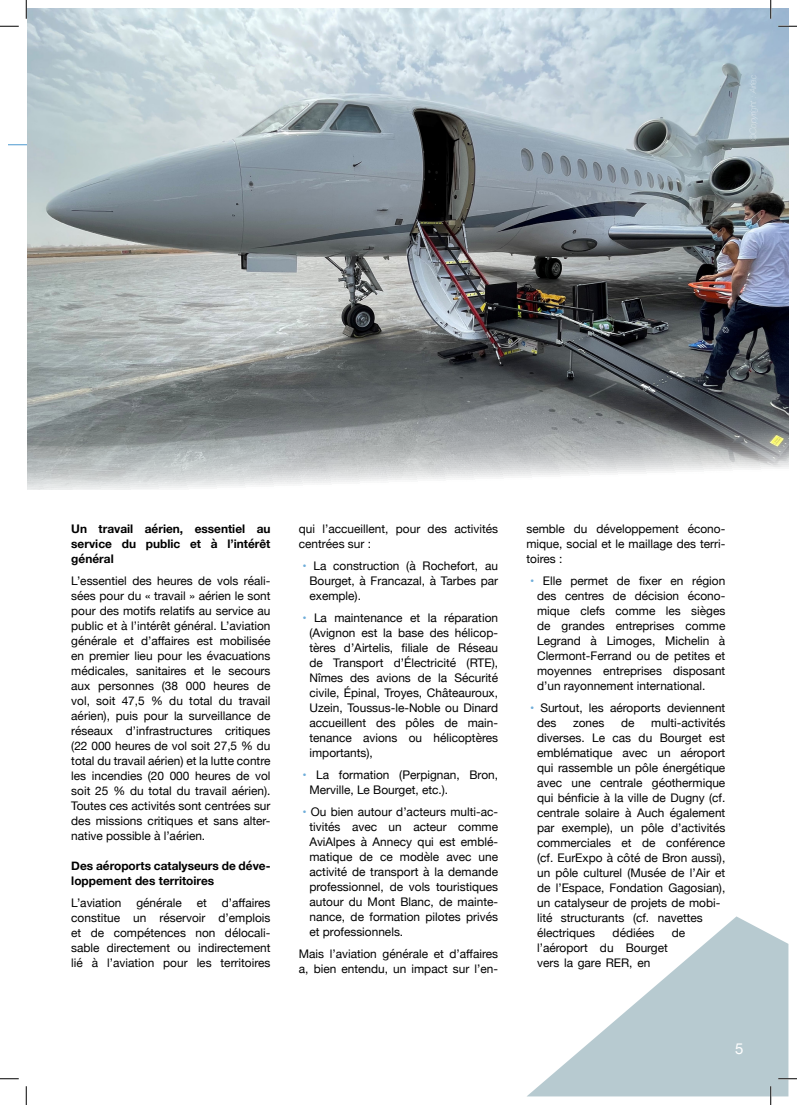
<style>
.page{position:relative;width:797px;height:1105px;background:#fff}
.page>*{position:absolute;margin:0;border:0;box-sizing:border-box;transform-origin:0 0}
.t1{font:15px "Helvetica Neue";color:#fff}
.t2{font:11.88px/15px "Helvetica Neue";color:#000;text-align:justify}
.t3{font:700 11.88px/15px "Helvetica Neue";color:#000;text-align:justify}
.s1{color:#6fadd9}
</style>
<div class="page">
<hr style="left:9px;top:144px;width:719px;height:1px;background:#6fadd9">
<img style="left:27px;top:9px;width:761px;height:480px">
<svg style="left:527px;top:916px;width:261px;height:180px;fill:#b7cad0"></svg>
<svg style="left:0;top:25px;width:19px;height:2px"></svg>
<svg style="left:778px;top:25px;width:19px;height:2px"></svg>
<svg style="left:0;top:1078px;width:19px;height:1px"></svg>
<svg style="left:778px;top:1078px;width:19px;height:1px"></svg>
<svg style="left:25px;top:0;width:2px;height:19px"></svg>
<svg style="left:25px;top:1086px;width:2px;height:19px"></svg>
<svg style="left:770px;top:0;width:1px;height:19px"></svg>
<svg style="left:770px;top:1086px;width:1px;height:19px"></svg>
<p class="t3" style="left:71px;top:521px;width:201px">Un travail aérien, essentiel au service du public et à l’intérêt général</p>
<p class="t2" style="left:71px;top:574px;width:201px">L’essentiel des heures de vols réali&shy;sées pour du « travail » aérien le sont pour des motifs relatifs au service au public et à l’intérêt général. L’aviation générale et d’affaires est mobilisée en premier lieu pour les évacuations médicales, sanitaires et le secours aux personnes (38 000 heures de vol, soit 47,5 % du total du travail aérien), puis pour la surveillance de réseaux d’infrastructures critiques (22 000 heures de vol soit 27,5 % du total du travail aérien) et la lutte contre les incendies (20 000 heures de vol soit 25 % du total du travail aérien).<br>Toutes ces activités sont centrées sur des missions critiques et sans alter&shy;native possible à l’aérien.</p>
<p class="t3" style="left:71px;top:858px;width:201px">Des aéroports catalyseurs de déve&shy;loppement des territoires</p>
<p class="t2" style="left:71px;top:896px;width:52px">L’aviation</p>
<p class="t2" style="left:136px;top:896px;width:47px">générale</p>
<p class="t2" style="left:197px;top:896px;width:12px">et</p>
<p class="t2" style="left:71px;top:896px;width:201px;text-indent:150px">d’affaires constitue un réservoir d’emplois et de compétences non délocali&shy;sable directement ou indirectement lié à l’aviation pour les territoires</p>
<p class="t2" style="left:299px;top:522px;width:201px">qui l’accueillent, pour des activités centrées sur :</p>
<p class="t2" style="left:309px;top:559px;width:190px;text-indent:-7px"><span class="s1">•</span> La construction (à Rochefort, au Bourget, à Francazal, à Tarbes par exemple).</p>
<p class="t2" style="left:309px;top:611px;width:190px;text-indent:-7px"><span class="s1">•</span> La maintenance et la réparation (Avignon est la base des hélicop&shy;tères d’Airtelis, filiale de Réseau de Transport d’Électricité (RTE), Nîmes des avions de la Sécurité civile, Épinal, Troyes, Châteauroux, Uzein, Toussus-le-Noble ou Dinard accueillent des pôles de main&shy;tenance avions ou hélicoptères importants),</p>
<p class="t2" style="left:309px;top:768px;width:190px;text-indent:-7px"><span class="s1">•</span> La formation (Perpignan, Bron,<br>Merville, Le Bourget, etc.).</p>
<p class="t2" style="left:309px;top:805px;width:190px;text-indent:-7px"><span class="s1">•</span> Ou bien autour d’acteurs multi-ac&shy;tivités avec un acteur comme AviAlpes à Annecy qui est emblé&shy;matique de ce modèle avec une activité de transport à la demande professionnel, de vols touristiques autour du Mont Blanc, de mainte&shy;nance, de formation pilotes privés et professionnels.</p>
<p class="t2" style="left:299px;top:947px;width:201px">Mais l’aviation générale et d’affaires a, bien entendu, un impact sur l’en-</p>
<p class="t2" style="left:526px;top:522px;width:200px">semble du développement écono&shy;mique, social et le maillage des terri&shy;toires :</p>
<p class="t2" style="left:537px;top:574px;width:190px;text-indent:-7px"><span class="s1">•</span> Elle permet de fixer en région des centres de décision écono&shy;mique clefs comme les sièges de grandes entreprises comme Legrand à Limoges, Michelin à Clermont-Ferrand ou de petites et moyennes entreprises disposant d’un rayonnement international.</p>
<p class="t2" style="left:537px;top:701px;width:190px;text-indent:-7px"><span class="s1">•</span> Surtout, les aéroports deviennent des</p>
<p class="t2" style="left:537px;top:716px;width:190px;text-align:left;text-indent:114px">multi-activités diverses. Le cas du Bourget est emblématique avec un aéroport qui rassemble un pôle énergétique avec une centrale géothermique qui bénficie à la ville de Dugny (cf. centrale solaire à Auch également par exemple), un pôle d’activités commerciales et de conférence (cf. EurExpo à côté de Bron aussi), un pôle culturel (Musée de l’Air et de l’Espace, Fondation Gagosian), un catalyseur de projets de mobi&shy;lité structurants (cf. navettes électriques</p>
<p class="t2" style="left:573px;top:716px;width:33px">zones</p>
<p class="t2" style="left:621px;top:716px;width:15px">de</p>
<p class="t2" style="left:612px;top:926px;width:43px">dédiées</p>
<p class="t2" style="left:672px;top:926px;width:15px">de</p>
<p class="t2" style="left:537px;top:941px;width:132px">l’aéroport du Bourget vers la gare RER, en</p>
<p class="t1" style="left:735px;top:1038px;width:10px">5</p>
</div>
